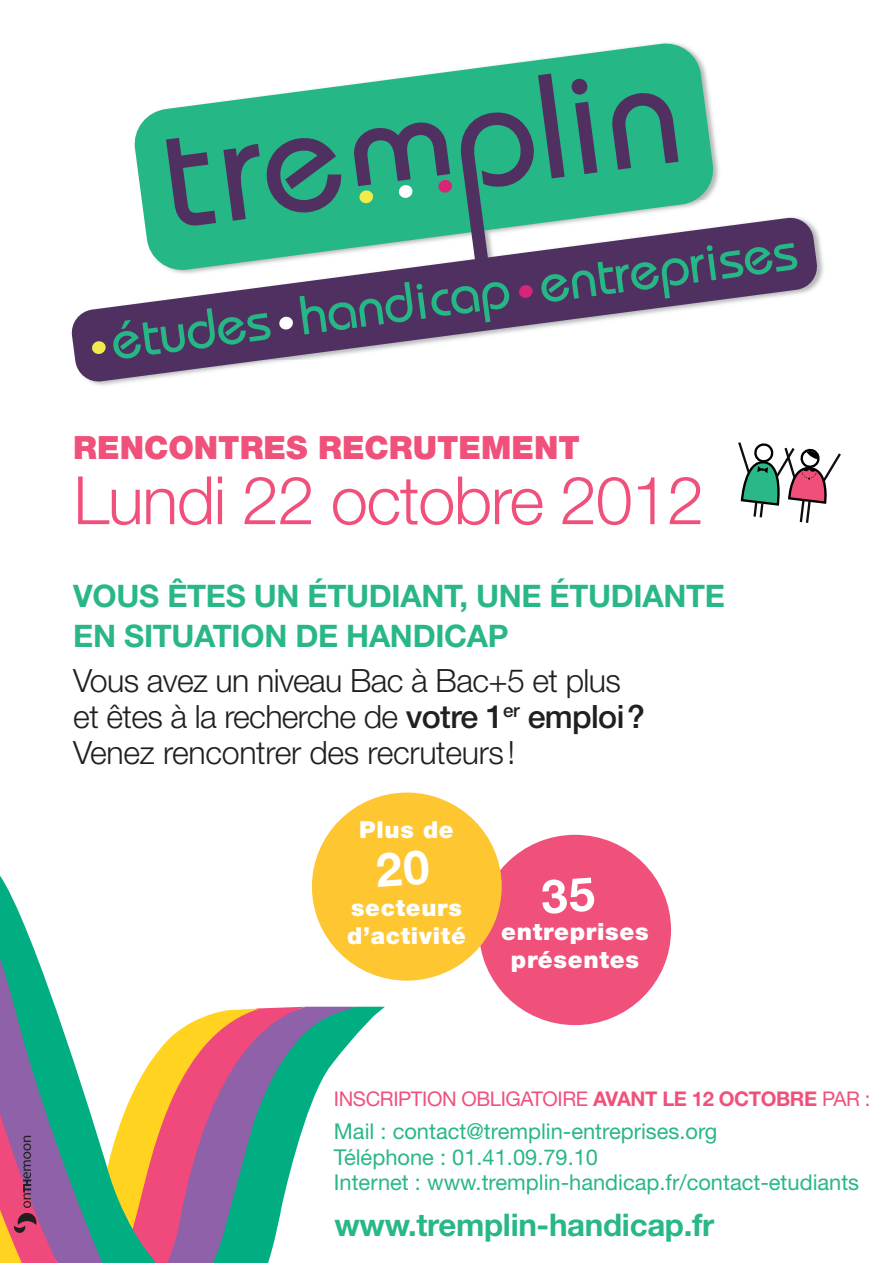
<style>
.page{position:relative;width:893px;height:1263px;background:#fff}
.page>*{position:absolute;margin:0;border:0;box-sizing:border-box;transform-origin:0 0}
.t1{font:300 66.75px "Helvetica Neue LT Std";letter-spacing:-.02em;color:#f0517b}
.t2{font:300 32.1px/36.1px "Helvetica Neue LT Std";letter-spacing:-.02em;color:#231f20}
.t3{font:900 32.1px "Helvetica Neue LT Std";color:#f0517b}
.t4{font:700 31.28px "Helvetica Neue LT Std";letter-spacing:-.01em;color:#29b786}
.t5{font:700 31.05px/39.8px "Helvetica Neue LT Std";letter-spacing:-.01em;color:#29b786}
.t6{font:900 23.7px/28.2px "Helvetica Neue LT Std";letter-spacing:.03em;color:#fff;text-align:center}
.t7{font:900 23.4px/28.6px "Helvetica Neue LT Std";letter-spacing:.03em;color:#fff}
.t8{font:21.9px/25.7px "Helvetica Neue LT Std";color:#29b786}
.t9{font:20.25px "Helvetica Neue LT Std";letter-spacing:-.02em;color:#f0517b}
.s1{font-weight:500}
.s2{font-weight:700}
</style>
<div class="page">
<svg style="left:432px;top:42px;width:275px;height:32px"></svg>
<svg style="left:71px;top:217px;width:747px;height:166px"></svg>
<svg style="left:91px;top:340px;width:15px;height:15px"></svg>
<svg style="left:112px;top:74px;width:686px;height:285px"></svg>
<svg style="left:738px;top:442px;width:103px;height:81px"></svg>
<svg style="left:357px;top:1007px;width:28px;height:27px"></svg>
<svg style="left:306px;top:1007px;width:51px;height:112px"></svg>
<svg style="left:260px;top:1007px;width:46px;height:256px;fill:#00ae81"></svg>
<svg style="left:0;top:875px;width:260px;height:388px"></svg>
<div style="left:479px;top:835px;width:192px;height:190px;background:#f0517b;border-radius:50%"></div>
<div style="left:312px;top:792px;width:190px;height:189px;background:#fec630;border-radius:50%"></div>
<h2 class="t3" style="left:73px;top:429px;width:508px">RENCONTRES RECRUTEMENT</h2>
<h1 class="t1" style="left:73px;top:460px;width:632px">Lundi 22 octobre 2012</h1>
<h3 class="t5" style="left:73px;top:575px;width:653px">VOUS ÊTES UN ÉTUDIANT, UNE ÉTUDIANTE<br>EN SITUATION DE HANDICAP</h3>
<h2 class="t2" style="left:73px;top:662px;width:573px">Vous avez un niveau Bac à Bac+5 et plus et êtes à la recherche de <span class="s1">votre 1</span><sup>er</sup> <span class="s1">emploi ?<br></span>Venez rencontrer des recruteurs !</h2>
<p class="t7" style="left:359px;top:815px;width:96px">Plus de</p>
<p class="t7" style="left:347px;top:893px;width:120px">secteurs d’activité</p>
<p class="t6" style="left:501px;top:917px;width:149px">entreprises présentes</p>
<p class="t9" style="left:334px;top:1086px;width:538px">INSCRIPTION OBLIGATOIRE <span class="s2">AVANT LE 12 OCTOBRE</span> PAR :</p>
<p class="t8" style="left:334px;top:1118px;width:527px">Mail : contact@tremplin-entreprises.org<br>Téléphone : 01.41.09.79.10<br>Internet : www.tremplin-handicap.fr/contact-etudiants</p>
<h3 class="t4" style="left:334px;top:1205px;width:381px">www.tremplin-handicap.fr</h3>
</div>
